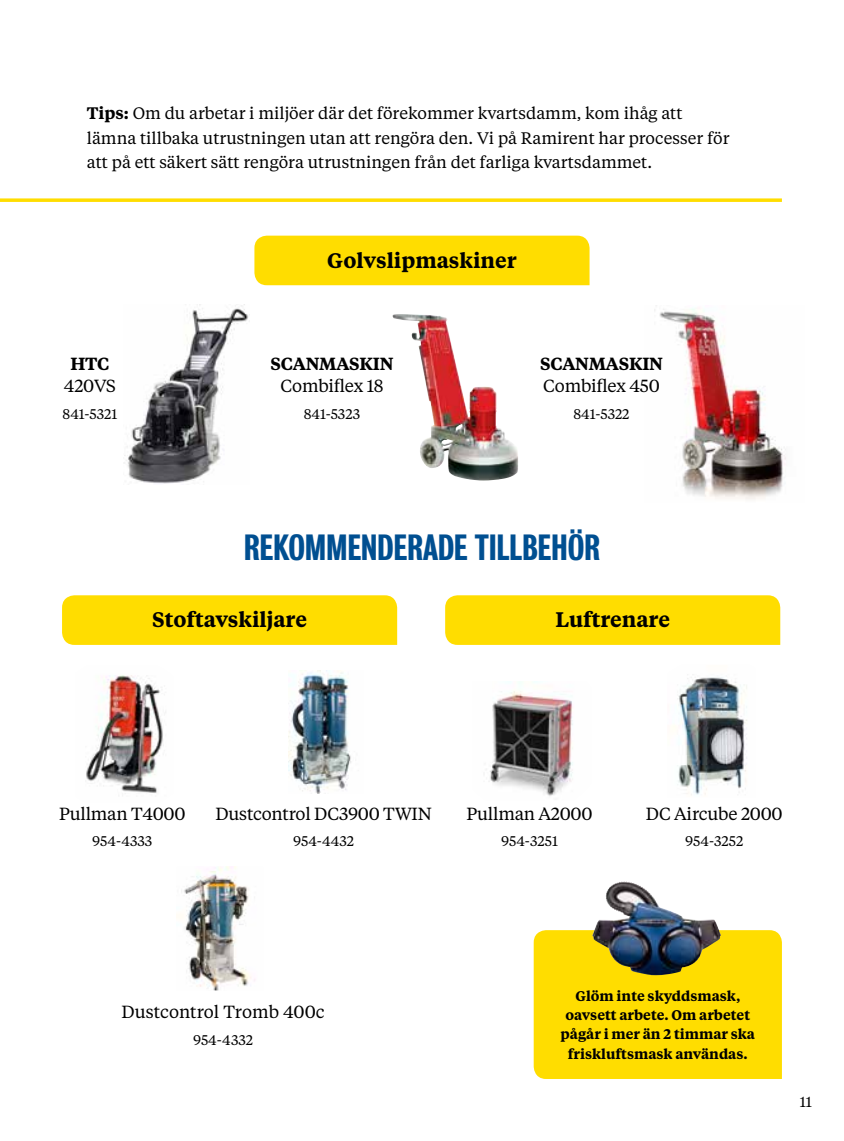
<style>
.page{position:relative;width:844px;height:1141px;background:#fff}
.page>*{position:absolute;margin:0;border:0;box-sizing:border-box;transform-origin:0 0}
.t1{font:500 33.25px "Bureau Grot Cond";letter-spacing:-.01em;color:#004f91}
.t2{font:600 21px "Tiempos Text";color:#000}
.t3{font:17.5px "Tiempos Text";letter-spacing:-.015em;color:#000}
.t4{font:600 17.5px "Tiempos Text";letter-spacing:-.015em;color:#000}
.t5{font:16.62px/24.5px "Tiempos Text";color:#000}
.t6{font:14.53px "Tiempos Text";color:#000}
.t7{font:600 14px/19.2px "Tiempos Text";color:#000;text-align:center}
.t8{font:14px "Tiempos Text";color:#000}
.s1{font-weight:600}
</style>
<div class="page">
<img style="left:124px;top:305px;width:125px;height:179px">
<img style="left:392px;top:314px;width:126px;height:167px">
<img style="left:654px;top:308px;width:132px;height:192px">
<div style="left:533px;top:930px;width:248px;height:149px;background:#fd0"></div>
<img style="left:592px;top:881px;width:128px;height:94px">
<img style="left:673px;top:677px;width:74px;height:118px">
<img style="left:489px;top:681px;width:84px;height:115px">
<img style="left:86px;top:675px;width:80px;height:118px">
<img style="left:288px;top:671px;width:63px;height:123px">
<img style="left:181px;top:866px;width:74px;height:125px">
<svg style="left:0;top:198px;width:781px;height:4px;background:#ffe11f"></svg>
<div style="left:62px;top:595px;width:335px;height:50px;background:#fd0"></div>
<div style="left:445px;top:595px;width:335px;height:50px;background:#fd0"></div>
<div style="left:254px;top:236px;width:335px;height:49px;background:#fd0"></div>
<p class="t5" style="left:87px;top:100px;width:644px"><span class="s1">Tips:</span> Om du arbetar i miljöer där det förekommer kvartsdamm, kom ihåg att lämna tillbaka utrustningen utan att rengöra den. Vi på Ramirent har processer för att på ett säkert sätt rengöra utrustningen från det farliga kvartsdammet.</p>
<p class="t4" style="left:70px;top:351px;width:41px">HTC</p>
<p class="t3" style="left:64px;top:374px;width:53px">420VS</p>
<p class="t8" style="left:63px;top:404px;width:56px">841-5321</p>
<p class="t2" style="left:327px;top:246px;width:191px">Golvslipmaskiner</p>
<p class="t4" style="left:270px;top:351px;width:124px">SCANMASKIN</p>
<p class="t3" style="left:280px;top:374px;width:104px">Combiflex 18</p>
<p class="t8" style="left:304px;top:404px;width:58px">841-5323</p>
<p class="t4" style="left:540px;top:351px;width:124px">SCANMASKIN</p>
<p class="t3" style="left:543px;top:374px;width:118px">Combiflex 450</p>
<p class="t8" style="left:573px;top:404px;width:57px">841-5322</p>
<h1 class="t1" style="left:244px;top:528px;width:358px">REKOMMENDERADE TILLBEHÖR</h1>
<p class="t2" style="left:152px;top:605px;width:156px">Stoftavskiljare</p>
<p class="t2" style="left:555px;top:605px;width:116px">Luftrenare</p>
<p class="t3" style="left:59px;top:802px;width:128px">Pullman T4000</p>
<p class="t8" style="left:92px;top:832px;width:62px">954-4333</p>
<p class="t3" style="left:215px;top:802px;width:218px">Dustcontrol DC3900 TWIN</p>
<p class="t8" style="left:293px;top:832px;width:62px">954-4432</p>
<p class="t3" style="left:466px;top:802px;width:127px">Pullman A2000</p>
<p class="t8" style="left:501px;top:832px;width:58px">954-3251</p>
<p class="t3" style="left:645px;top:802px;width:138px">DC Aircube 2000</p>
<p class="t8" style="left:685px;top:832px;width:60px">954-3252</p>
<p class="t3" style="left:121px;top:1000px;width:205px">Dustcontrol Tromb 400c</p>
<p class="t8" style="left:193px;top:1030px;width:61px">954-4332</p>
<p class="t7" style="left:560px;top:985px;width:196px">Glöm inte skyddsmask, oavsett arbete. Om arbetet pågår i mer än 2 timmar ska friskluftsmask användas.</p>
<p class="t6" style="left:799px;top:1092px;width:14px">11</p>
</div>
